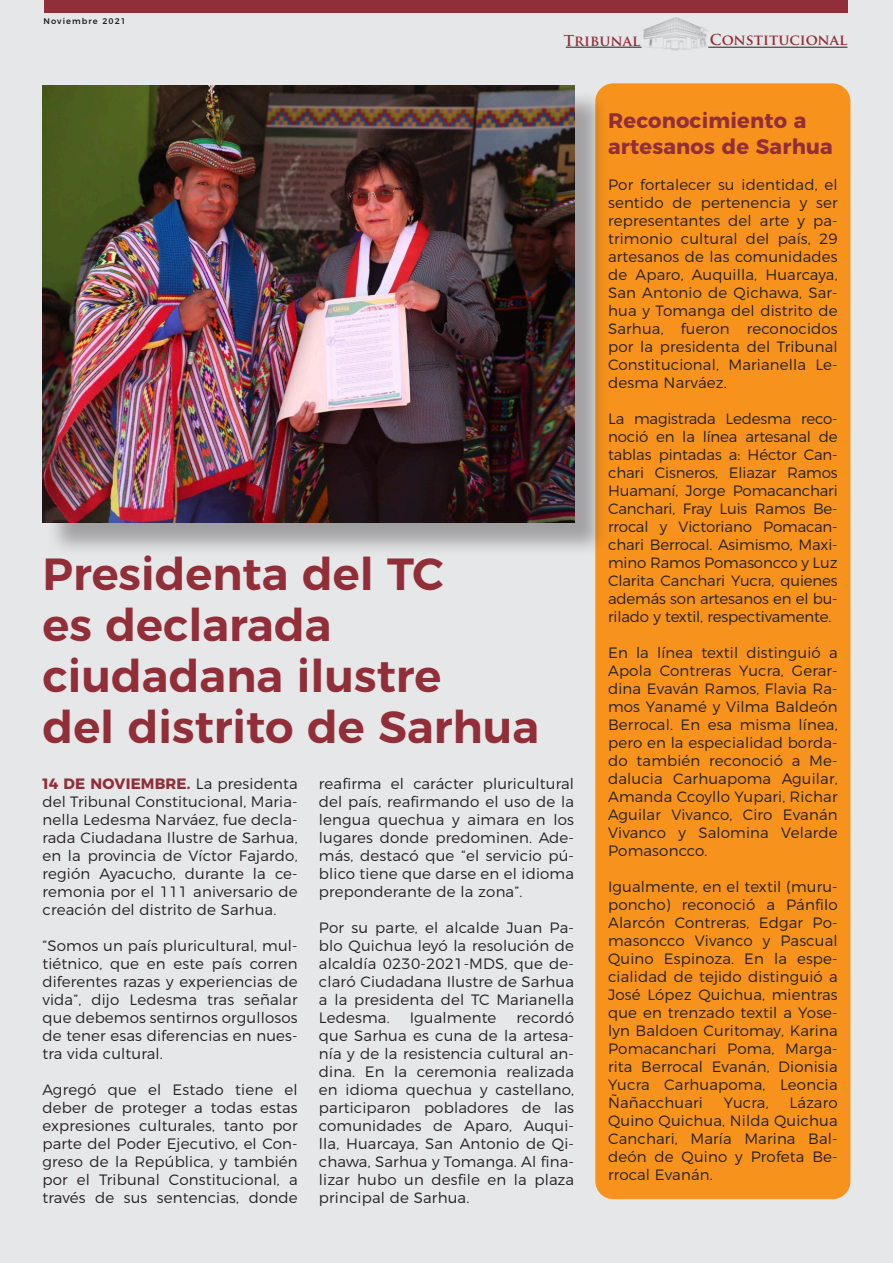
<style>
.page{position:relative;width:893px;height:1263px;background:#e6e7e9}
.page>*{position:absolute;margin:0;border:0;box-sizing:border-box;transform-origin:0 0}
.t1{font:600 45px/51px "Montserrat";color:#912e38}
.t2{font:700 21px/25.2px "Montserrat";letter-spacing:.01em;color:#912e38}
.t3{font:300 15px/18px "Montserrat";letter-spacing:.01em;color:#231f20;text-align:justify}
.t4{font:700 14.7px "Trajan Pro";color:#912e38}
.t5{font:500 8.25px "Montserrat";letter-spacing:.13em;color:#231f20}
.s1{font-weight:700;color:#912e38}
</style>
<div class="page">
<div style="left:44px;top:0;width:803px;height:13px;background:#912e38"></div>
<img style="left:643px;top:17px;width:66px;height:34px">
<hr style="left:708px;top:47px;width:139px;height:1px;background:#231f20">
<hr style="left:566px;top:47px;width:76px;height:1px;background:#231f20">
<div style="left:595px;top:83px;width:255px;height:1116px;background:#f7931d;border-radius:18px"></div>
<div style="left:46px;top:89px;width:563px;height:468px;background:#231f20;opacity:.35"></div>
<img style="left:43px;top:85px;width:531px;height:437px">
<p class="t5" style="left:44px;top:15px;width:84px">Noviembre 2021</p>
<p class="t4" style="left:564px;top:31px;width:78px">Tribunal</p>
<p class="t4" style="left:710px;top:31px;width:139px">Constitucional</p>
<p class="t1" style="left:43px;top:545px;width:403px">Presidenta del TC</p>
<p class="t1" style="left:43px;top:596px;width:400px">es declarada ciudadana ilustre</p>
<p class="t1" style="left:43px;top:698px;width:498px">del distrito de Sarhua</p>
<p class="t3" style="left:42px;top:773px;width:257px"><span class="s1">14 DE NOVIEMBRE.</span> La presidenta del Tribunal Constitucional, Maria&shy;nella Ledesma Narváez, fue decla&shy;rada Ciudadana Ilustre de Sarhua, en la provincia de Víctor Fajardo, región Ayacucho, durante la ce&shy;remonia por el 111 aniversario de creación del distrito de Sarhua.</p>
<p class="t3" style="left:42px;top:935px;width:257px">“Somos un país pluricultural, mul&shy;tiétnico, que en este país corren diferentes razas y experiencias de vida”, dijo Ledesma tras señalar que debemos sentirnos orgullosos de tener esas diferencias en nues&shy;tra vida cultural.</p>
<p class="t3" style="left:42px;top:1079px;width:257px">Agregó que el Estado tiene el deber de proteger a todas estas expresiones culturales, tanto por parte del Poder Ejecutivo, el Con&shy;greso de la República, y también por el Tribunal Constitucional, a través de sus sentencias, donde</p>
<p class="t3" style="left:319px;top:773px;width:257px">reafirma el carácter pluricultural del país, reafirmando el uso de la lengua quechua y aimara en los lugares donde predominen. Ade&shy;más, destacó que “el servicio pú&shy;blico tiene que darse en el idioma preponderante de la zona”.</p>
<p class="t3" style="left:319px;top:917px;width:257px">Por su parte, el alcalde Juan Pa&shy;blo Quichua leyó la resolución de alcaldía 0230-2021-MDS, que de&shy;claró Ciudadana Ilustre de Sarhua a la presidenta del TC Marianella Ledesma.</p>
<p class="t3" style="left:319px;top:1007px;width:257px;text-indent:197px">recordó que Sarhua es cuna de la artesa&shy;nía y de la resistencia cultural an&shy;dina. En la ceremonia realizada en idioma quechua y castellano, participaron pobladores de las comunidades de Aparo, Auqui&shy;lla, Huarcaya, San Antonio de Qi&shy;chawa, Sarhua y Tomanga. Al fina&shy;lizar hubo un desfile en la plaza principal de Sarhua.</p>
<p class="t3" style="left:410px;top:1007px;width:88px">Igualmente</p>
<p class="t2" style="left:608px;top:107px;width:226px">Reconocimiento a artesanos de Sarhua</p>
<p class="t3" style="left:608px;top:174px;width:231px">Por fortalecer su identidad, el sentido de pertenencia y ser representantes del arte y pa&shy;trimonio cultural del país, 29 artesanos de las comunidades de Aparo, Auquilla, Huarcaya, San Antonio de Qichawa, Sar&shy;hua y Tomanga del distrito de Sarhua, fueron reconocidos por la presidenta del Tribunal Constitucional, Marianella Le&shy;desma Narváez.</p>
<p class="t3" style="left:608px;top:408px;width:231px">La magistrada Ledesma reco&shy;noció en la línea artesanal de tablas pintadas a: Héctor Can&shy;chari Cisneros, Eliazar Ramos Huamaní, Jorge Pomacanchari Canchari, Fray Luis Ramos Be&shy;rrocal y Victoriano Pomacan&shy;chari Berrocal. Asimismo, Maxi&shy;mino Ramos Pomasoncco y Luz Clarita Canchari Yucra, quienes además son artesanos en el bu&shy;rilado y textil, respectivamente.</p>
<p class="t3" style="left:608px;top:642px;width:231px">En la línea textil distinguió a Apola Contreras Yucra, Gerar&shy;dina Evaván Ramos, Flavia Ra&shy;mos Yanamé y Vilma Baldeón Berrocal. En esa misma línea, pero en la especialidad borda&shy;do también reconoció a Me&shy;dalucia Carhuapoma Aguilar, Amanda Ccoyllo Yupari, Richar Aguilar Vivanco, Ciro Evanán Vivanco y Salomina Velarde Pomasoncco.</p>
<p class="t3" style="left:608px;top:876px;width:231px">Igualmente, en el textil (muru&shy;poncho) reconoció a Pánfilo Alarcón Contreras, Edgar Po&shy;masoncco Vivanco y Pascual Quino Espinoza. En la espe&shy;cialidad de tejido distinguió a José López Quichua, mientras que en trenzado textil a Yose&shy;lyn Baldoen Curitomay, Karina Pomacanchari Poma, Marga&shy;rita Berrocal Evanán, Dionisia Yucra Carhuapoma, Leoncia Ñañacchuari</p>
<p class="t3" style="left:608px;top:1092px;width:231px;text-indent:181px">Lázaro Quino Quichua, Nilda Quichua Canchari, María Marina Bal&shy;deón de Quino y Profeta Be&shy;rrocal Evanán.</p>
<p class="t3" style="left:724px;top:1092px;width:46px">Yucra,</p>
</div>
